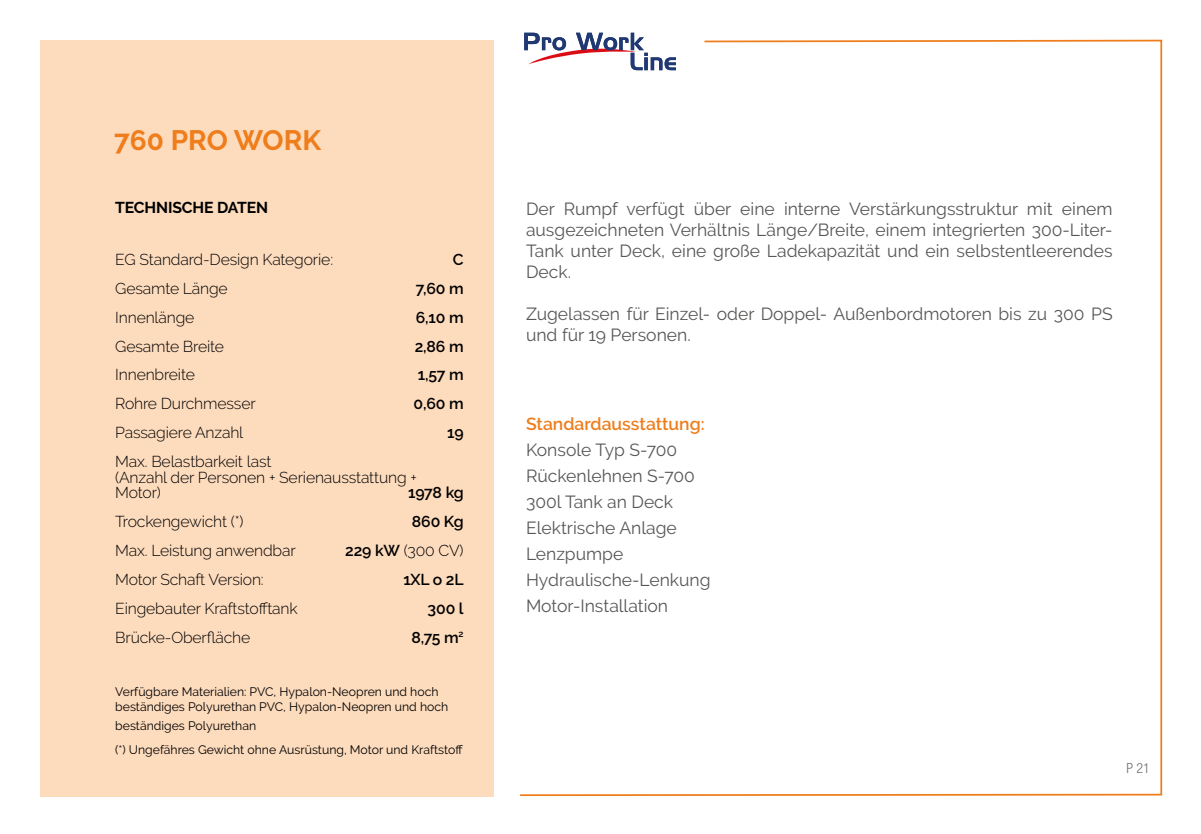
<style>
.page{position:relative;width:1201px;height:834px;background:#fff}
.page>*{position:absolute;margin:0;border:0;box-sizing:border-box;transform-origin:0 0}
.t1{font:700 28px "Raleway";color:#ef7d1b}
.t2{font:17.5px/25.9px "Raleway";color:#575756}
.t3{font:600 17.5px "Raleway";color:#ef7d1b}
.t4{font:300 15.75px/15.8px "Raleway";letter-spacing:-.01em;color:#000}
.t5{font:600 15.75px "Raleway";letter-spacing:-.01em;color:#000}
.t6{font:700 15.75px "Raleway";color:#000}
.t7{font:300 condensed 14px "Helvetica Neue LT Std";color:#706f6f}
.t8{font:12.25px/14.7px "Raleway";color:#000}
.s1{font-weight:600}
</style>
<div class="page">
<div style="left:40px;top:40px;width:453px;height:756px;background:#fddbbd"></div>
<svg style="left:520px;top:39px;width:643px;height:757px"></svg>
<svg style="left:524px;top:33px;width:152px;height:37px"></svg>
<h1 class="t1" style="left:114px;top:124px;width:208px">760 Pro WORK</h1>
<p class="t6" style="left:115px;top:199px;width:20px">TECHNI</p>
<p class="t6" style="left:172px;top:199px;width:21px">SCHE</p>
<p class="t6" style="left:217px;top:199px;width:41px">DATEN</p>
<p class="t4" style="left:115px;top:251px;width:219px">EG Standard-Design Kategorie:</p>
<p class="t5" style="left:453px;top:250px;width:11px">C</p>
<p class="t4" style="left:115px;top:280px;width:114px">Gesamte Länge</p>
<p class="t5" style="left:416px;top:279px;width:49px">7,60 m</p>
<p class="t4" style="left:115px;top:309px;width:81px">Innenlänge</p>
<p class="t5" style="left:416px;top:308px;width:49px">6,10 m</p>
<p class="t4" style="left:115px;top:338px;width:110px">Gesamte Breite</p>
<p class="t5" style="left:415px;top:337px;width:50px">2,86 m</p>
<p class="t4" style="left:115px;top:367px;width:81px">Innenbreite</p>
<p class="t5" style="left:418px;top:365px;width:47px">1,57 m</p>
<p class="t4" style="left:115px;top:395px;width:142px">Rohre Durchmesser</p>
<p class="t5" style="left:413px;top:394px;width:52px">0,60 m</p>
<p class="t4" style="left:115px;top:424px;width:130px">Passagiere Anzahl</p>
<p class="t5" style="left:447px;top:423px;width:18px">19</p>
<p class="t4" style="left:115px;top:453px;width:303px">Max. Belastbarkeit last<br>(Anzahl der Personen + Serienausstattung +<br>Motor)</p>
<p class="t5" style="left:408px;top:483px;width:57px">1978 kg</p>
<p class="t4" style="left:115px;top:513px;width:130px">Trockengewicht (*)</p>
<p class="t5" style="left:412px;top:512px;width:53px">860 Kg</p>
<p class="t4" style="left:115px;top:542px;width:182px">Max. Leistung anwendbar</p>
<p class="t4" style="left:345px;top:542px;width:120px"><span class="s1">229 kW</span> (300 CV)</p>
<p class="t4" style="left:115px;top:571px;width:150px">Motor Schaft Version:</p>
<p class="t5" style="left:403px;top:570px;width:62px">1XL o 2L</p>
<p class="t4" style="left:115px;top:600px;width:184px">Eingebauter Kraftstofftank</p>
<p class="t5" style="left:427px;top:599px;width:37px">300 l</p>
<p class="t4" style="left:115px;top:629px;width:137px">Brücke-Oberfläche</p>
<p class="t5" style="left:411px;top:628px;width:54px">8,75 m<sup>2</sup></p>
<p class="t8" style="left:115px;top:684px;width:334px">Verfügbare Materialien: PVC, Hypalon-Neopren und hoch beständiges Polyurethan PVC, Hypalon-Neopren und hoch</p>
<p class="t8" style="left:115px;top:713px;width:349px;line-height:24.7px">beständiges Polyurethan<br>(*) Ungefähres Gewicht ohne Ausrüstung, Motor und Kraftstoff</p>
<p class="t2" style="left:526px;top:198px;width:588px;line-height:21px;text-align:justify">Der Rumpf verfügt über eine interne Verstärkungsstruktur mit einem ausgezeichneten Verhältnis Länge/Breite, einem integrierten 300-Liter-Tank unter Deck, eine große Ladekapazität und ein selbstentleerendes Deck.</p>
<p class="t2" style="left:526px;top:303px;width:588px;line-height:21px">Zugelassen für Einzel- oder Doppel- Außenbordmotoren bis zu 300 PS und für 19 Personen.</p>
<p class="t3" style="left:526px;top:414px;width:180px">Standardausstattung:</p>
<p class="t2" style="left:526px;top:437px;width:186px">Konsole Typ S-700<br>Rückenlehnen S-700<br>300l Tank an Deck<br>Elektrische Anlage<br>Lenzpumpe<br>Hydraulische-Lenkung<br>Motor-Installation</p>
<p class="t7" style="left:1126px;top:760px;width:25px">P 21</p>
</div>
